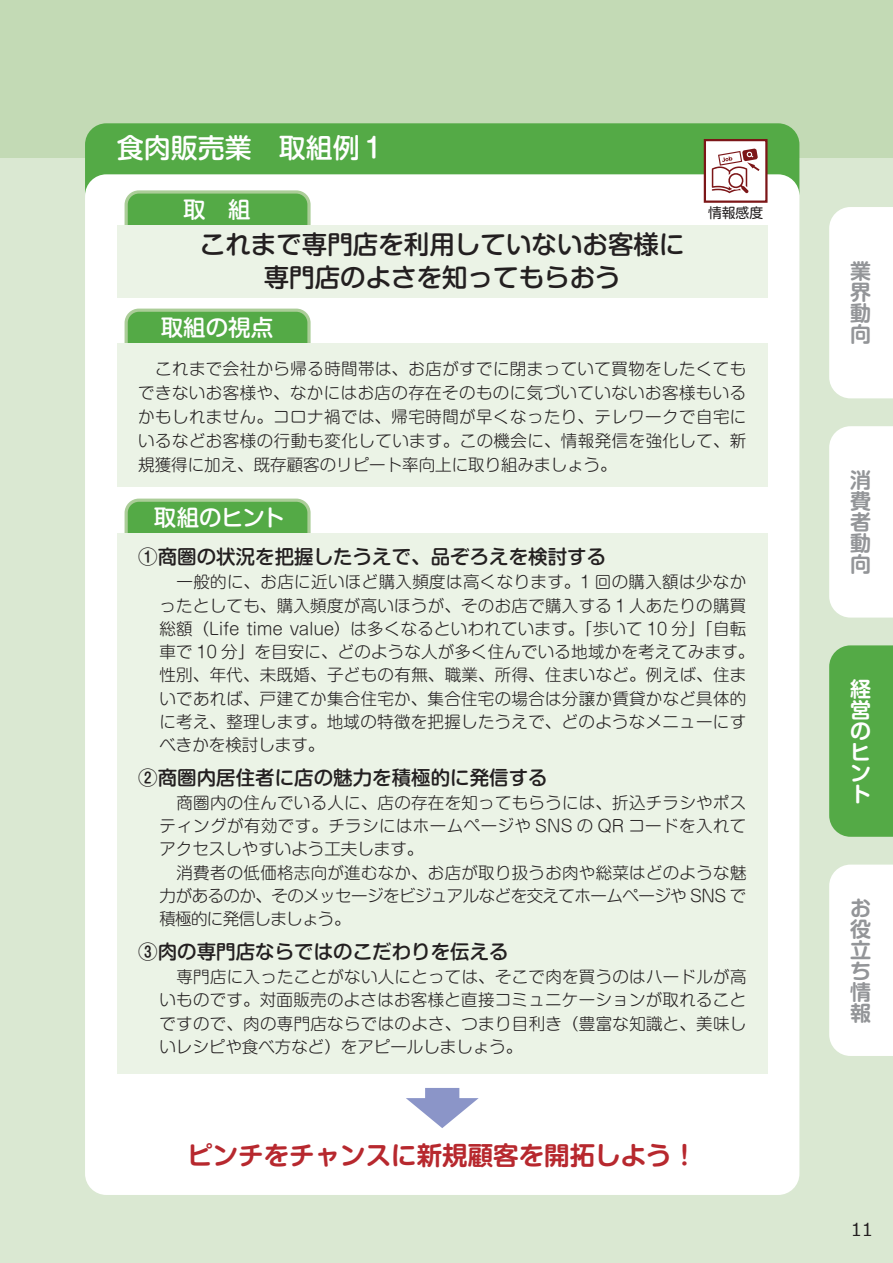
<style>
.page{position:relative;width:893px;height:1263px;background:#dae8d2}
.page>*{position:absolute;margin:0;border:0;box-sizing:border-box;transform-origin:0 0}
.t1{font:500 27px "Shin M Go Pro";color:#fff}
.取組{font:500 25.5px "Shin M Go Pro";color:#231f20}
.t2{font:700 25.5px "Shin M Go Pro De";color:#b7282e}
.t3{font:500 22.5px "Shin M Go Pro";color:#fff}
.t4{font:700 21px/21px "Shin M Go Pro De";color:#939598;text-align:justify}
.t5{font:700 21px/21px "Shin M Go Pro De";color:#fff;text-align:justify}
.ヒント見出し{font:500 19.5px "Shin M Go Pro";color:#231f20}
.t6{font:18px "Meiryo";color:#231f20}
.取組本文b{font:300 16.5px/23.2px "Shin M Go Pro";letter-spacing:.02em;color:#231f20;text-align:justify}
.取組本文{font:300 16.5px/24px "Shin M Go Pro";color:#231f20;text-align:justify}
.取組本文-2{font:13.8px "Shin M Go Pro";color:#231f20}
</style>
<div class="page">
<div style="left:0;top:0;width:893px;height:157px;background:#c3dab5"></div>
<div style="left:829px;top:207px;width:64px;height:191px;background:#fff"></div>
<div style="left:829px;top:645px;width:64px;height:192px;background:#54aa46"></div>
<div style="left:829px;top:426px;width:64px;height:192px;background:#fff"></div>
<div style="left:829px;top:864px;width:64px;height:192px;background:#fff"></div>
<div style="left:85px;top:123px;width:714px;height:90px;background:#54aa46;border-radius:21px"></div>
<div style="left:85px;top:174px;width:714px;height:1021px;background:#fff;border-radius:21px"></div>
<div style="left:126px;top:192px;width:183px;height:72px;background:#54aa46;border-radius:13px"></div>
<div style="left:125px;top:190px;width:186px;height:76px;border:3px solid #abcd98;border-radius:13px"></div>
<div style="left:126px;top:310px;width:183px;height:72px;background:#54aa46;border-radius:13px"></div>
<div style="left:125px;top:309px;width:186px;height:75px;border:3px solid #abcd98;border-radius:13px"></div>
<div style="left:126px;top:500px;width:183px;height:72px;background:#54aa46;border-radius:13px"></div>
<div style="left:125px;top:499px;width:186px;height:75px;border:3px solid #abcd98;border-radius:13px"></div>
<div style="left:117px;top:343px;width:650px;height:144px;background:#ebf3e6"></div>
<div style="left:117px;top:533px;width:650px;height:540px;background:#ebf3e6"></div>
<div style="left:117px;top:225px;width:650px;height:72px;background:#ebf3e6"></div>
<div style="left:705px;top:140px;width:61px;height:62px;background:#fff"></div>
<svg style="left:712px;top:148px;width:48px;height:45px"></svg>
<div style="left:704px;top:139px;width:63px;height:64px;border:2px solid #7c1618"></div>
<svg style="left:406px;top:1088px;width:73px;height:40px"></svg>
<p class="t1" style="left:117px;top:126px;width:271px">食肉販売業　取組例１</p>
<p class="t3" style="left:183px;top:191px;width:69px">取　組</p>
<p class="取組" style="left:200px;top:224px;width:486px">これまで専門店を利用していないお客様に</p>
<p class="取組" style="left:264px;top:257px;width:359px">専門店のよさを知ってもらおう</p>
<p class="t3" style="left:161px;top:309px;width:114px">取組の視点</p>
<p class="取組本文-2" style="left:708px;top:201px;width:57px">情報感度</p>
<p class="取組本文" style="left:138px;top:355px;width:610px;text-indent:17px">これまで会社から帰る時間帯は、お店がすでに閉まっていて買物をしたくてもできないお客様や、なかにはお店の存在そのものに気づいていないお客様もいるかもしれません。コロナ禍では、帰宅時間が早くなったり、テレワークで自宅にいるなどお客様の行動も変化しています。この機会に、情報発信を強化して、新規獲得に加え、既存顧客のリピート率向上に取り組みましょう。</p>
<p class="t3" style="left:154px;top:499px;width:132px">取組のヒント</p>
<p class="ヒント見出し" style="left:138px;top:541px;width:470px">①商圏の状況を把握したうえで、品ぞろえを検討する</p>
<p class="取組本文b" style="left:159px;top:569px;width:596px;text-align:left;text-indent:17px">一般的に、お店に近いほど購入頻度は高くなります。1 回の購入額は少なかったとしても、購入頻度が高いほうが、そのお店で購入する１人あたりの購買総額（Life time value）は多くなるといわれています。「歩いて 10 分」「自転車で 10 分」を目安に、どのような人が多く住んでいる地域かを考えてみます。性別、年代、未既婚、子どもの有無、職業、所得、住まいなど。例えば、住まいであれば、戸建てか集合住宅か、集合住宅の場合は分譲か賃貸かなど具体的に考え、整理します。地域の特徴を把握したうえで、どのようなメニューにすべきかを検討します。</p>
<p class="ヒント見出し" style="left:138px;top:761px;width:411px">②商圏内居住者に店の魅力を積極的に発信する</p>
<p class="取組本文b" style="left:159px;top:789px;width:588px;text-indent:17px">商圏内の住んでいる人に、店の存在を知ってもらうには、折込チラシやポスティングが有効です。チラシにはホームページや SNS の QR コードを入れてアクセスしやすいよう工夫します。</p>
<p class="取組本文b" style="left:159px;top:859px;width:588px;text-indent:17px">消費者の低価格志向が進むなか、お店が取り扱うお肉や総菜はどのような魅力があるのか、そのメッセージをビジュアルなどを交えてホームページや SNS で積極的に発信しましょう。</p>
<p class="ヒント見出し" style="left:138px;top:935px;width:372px">③肉の専門店ならではのこだわりを伝える</p>
<p class="取組本文b" style="left:159px;top:963px;width:588px;text-indent:17px">専門店に入ったことがない人にとっては、そこで肉を買うのはハードルが高いものです。対面販売のよさはお客様と直接コミュニケーションが取れることですので、肉の専門店ならではのよさ、つまり目利き（豊富な知識と、美味しいレシピや食べ方など）をアピールしましょう。</p>
<p class="t2" style="left:187px;top:1134px;width:511px">ピンチをチャンスに新規顧客を開拓しよう！</p>
<p class="t4" style="left:850px;top:258px;width:22px">業界動向</p>
<p class="t4" style="left:850px;top:467px;width:22px">消費者動向</p>
<p class="t5" style="left:850px;top:675px;width:22px">経営のヒント</p>
<p class="t4" style="left:850px;top:895px;width:22px">お役立ち情報</p>
<p class="t6" style="left:851px;top:1217px;width:24px">11</p>
</div>
